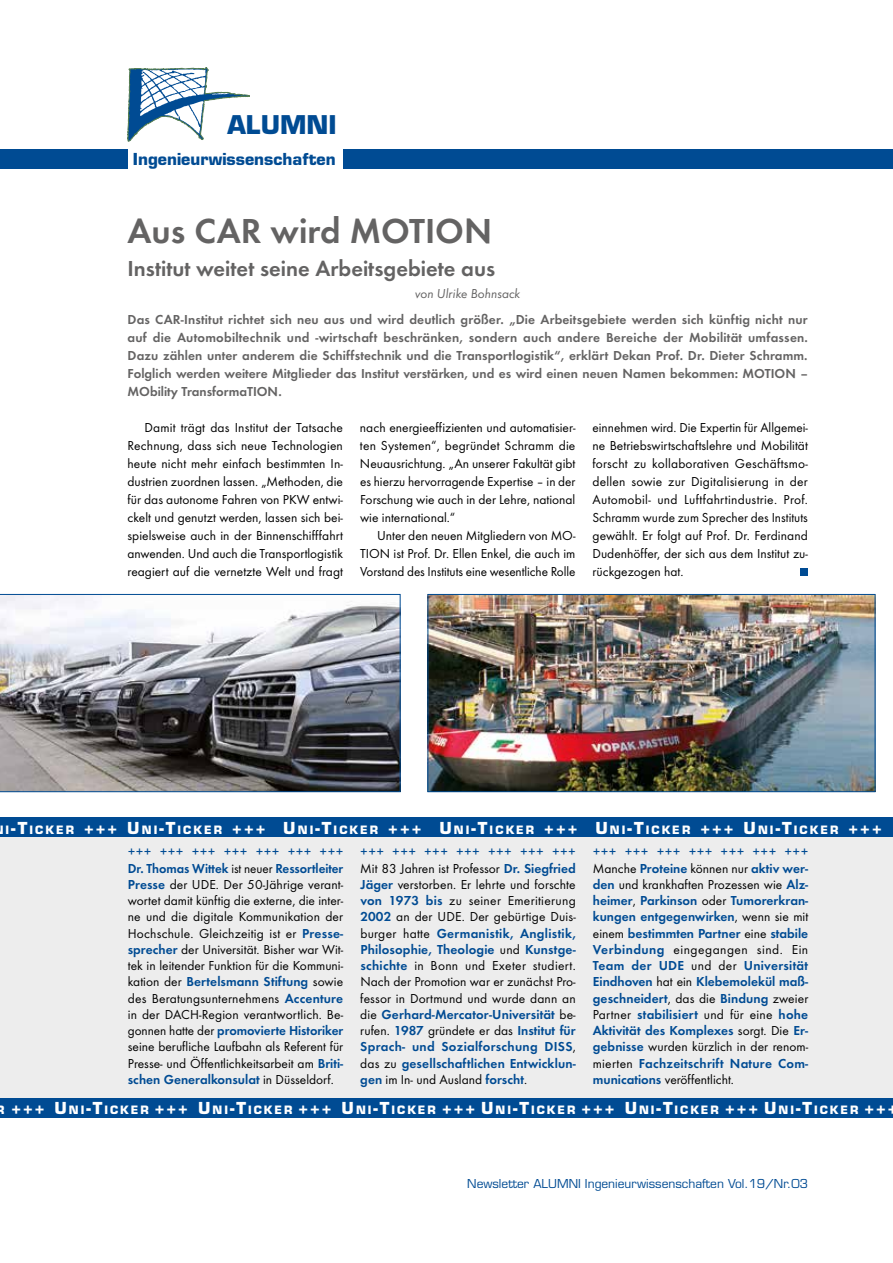
<style>
.page{position:relative;width:893px;height:1263px;background:#fff}
.page>*{position:absolute;margin:0;border:0;box-sizing:border-box;transform-origin:0 0}
.t1{font:36px "Futura T Dem";color:#646363}
.t2{font:700 25.2px "Eurostile";color:#004b93}
.t3{font:22.5px "Futura T Dem";color:#646363}
.t4{font:700 16.05px "Eurostile";color:#004b93}
.t5{font:13.5px/18px "Futura T Boo";color:#000;text-align:justify}
.t6{font:13.5px/16.2px "Futura T Dem";letter-spacing:.005em;color:#004b93}
.t7{font:13.5px/18px "Futura T Dem";color:#646363;text-align:justify}
.t8{font:13.5px "Futura T Boo";letter-spacing:.035em;color:#000}
.t9{font:13.5px "Futura T Boo Obl";color:#646363}
.t10{font:12px "Eurostile";color:#004b93}
.t11{font:700 11.25px "Eurostile";letter-spacing:.18em;color:#fff}
.s1{font-size:16.05px}
.s2{font-family:"Futura T Boo";color:#000}
.s3{font-family:"Futura T Dem";color:#004b93}
</style>
<div class="page">
<div style="left:343px;top:149px;width:550px;height:20px;background:#004b93"></div>
<div style="left:0;top:149px;width:128px;height:20px;background:#004b93"></div>
<svg style="left:128px;top:67px;width:122px;height:74px"></svg>
<div style="left:800px;top:568px;width:8px;height:8px;background:#004b93"></div>
<svg style="left:0;top:594px;width:400px;height:198px"></svg>
<img style="left:430px;top:596px;width:443px;height:194px">
<div style="left:428px;top:594px;width:447px;height:198px;border:1px solid #004b93"></div>
<div style="left:0;top:837px;width:893px;height:261px;background:#ededed"></div>
<div style="left:0;top:817px;width:655px;height:20px;background:#004b93"></div>
<div style="left:653px;top:817px;width:240px;height:20px;background:#004b93"></div>
<div style="left:0;top:1098px;width:648px;height:20px;background:#004b93"></div>
<div style="left:648px;top:1098px;width:245px;height:20px;background:#004b93"></div>
<h2 class="t2" style="left:227px;top:109px;width:111px">ALUMNI</h2>
<p class="t4" style="left:133px;top:149px;width:204px">Ingenieurwissenschaften</p>
<h1 class="t1" style="left:128px;top:210px;width:366px">Aus CAR wird MOTION</h1>
<h3 class="t3" style="left:128px;top:255px;width:369px">Institut weitet seine Arbeitsgebiete aus</h3>
<p class="t9" style="left:415px;top:286px;width:107px">von Ulrike Bohnsack</p>
<p class="t7" style="left:128px;top:310px;width:682px">Das CAR-Institut richtet sich neu aus und wird deutlich größer. „Die Arbeitsgebiete werden sich künftig nicht nur auf die Automobiltechnik und -wirtschaft beschränken, sondern auch andere Bereiche der Mobilität umfassen.<br>Dazu zählen unter anderem die Schiffstechnik und die Transportlogistik“, erklärt Dekan Prof. Dr. Dieter Schramm.<br>Folglich werden weitere Mitglieder das Institut verstärken, und es wird einen neuen Namen bekommen: MOTION – MObility TransformaTION.</p>
<p class="t5" style="left:127px;top:419px;width:217px;text-indent:17px">Damit trägt das Institut der Tatsache Rechnung, dass sich neue Technologien heute nicht mehr einfach bestimmten In&shy;dustrien zuordnen lassen. „Methoden, die für das autonome Fahren von PKW entwi&shy;ckelt und genutzt werden, lassen sich bei&shy;spielsweise auch in der Binnenschifffahrt anwenden. Und auch die Transportlogistik reagiert auf die vernetzte Welt und fragt</p>
<p class="t5" style="left:360px;top:419px;width:217px">nach energieeffizienten und automatisier&shy;ten Systemen“, begründet Schramm die Neuausrichtung. „An unserer Fakultät gibt es hierzu hervorragende Expertise – in der Forschung wie auch in der Lehre, national wie international.“</p>
<p class="t5" style="left:360px;top:527px;width:217px;text-indent:17px">Unter den neuen Mitgliedern von MO-TION ist Prof. Dr. Ellen Enkel, die auch im Vorstand des Instituts eine wesentliche Rolle</p>
<p class="t5" style="left:592px;top:419px;width:217px;text-align:left">einnehmen wird. Die Expertin für Allgemei&shy;ne Betriebswirtschaftslehre und Mobilität forscht zu kollaborativen Geschäftsmo&shy;dellen sowie zur Digitalisierung in der Automobil- und Luftfahrtindustrie. Prof.<br>Schramm wurde zum Sprecher des Instituts gewählt. Er folgt auf Prof. Dr. Ferdinand Dudenhöffer, der sich aus dem Institut zu&shy;rückgezogen hat.</p>
<p class="t11" style="left:6px;top:823px;width:878px">I<span class="s1">-T</span>ICKER <span class="s1">+++ U</span> NI<span class="s1">-T</span>ICKER <span class="s1">+++ U</span> NI<span class="s1">-T</span>ICKER <span class="s1">+++ U</span> NI<span class="s1">-T</span>ICKER <span class="s1">+++ U</span> NI<span class="s1">-T</span>ICKER <span class="s1">+++ U</span> NI<span class="s1">-T</span>ICKER <span class="s1">+++</span></p>
<p class="t6" style="left:128px;top:843px;width:217px">+++ +++ +++ +++ +++ +++ +++<br>Dr. Thomas Wittek <span class="s2">ist neuer</span> Ressortleiter</p>
<p class="t5" style="left:128px;top:876px;width:217px;line-height:16.2px"><span class="s3">Presse</span> der UDE. Der 50-Jährige verant&shy;wortet damit künftig die externe, die inter&shy;ne und die digitale Kommunikation der Hochschule. Gleichzeitig ist er <span class="s3">Presse&shy;sprecher</span> der Universität. Bisher war Wit&shy;tek in leitender Funktion für die Kommuni-</p>
<p class="t6" style="left:128px;top:974px;width:217px"><span class="s2">kation der</span> Bertelsmann Stiftung <span class="s2">sowie</span></p>
<p class="t5" style="left:128px;top:990px;width:217px;line-height:16.2px">des Beratungsunternehmens <span class="s3">Accenture </span>in der DACH-Region verantwortlich. Be-</p>
<p class="t6" style="left:128px;top:1022px;width:217px"><span class="s2">gonnen hatte der</span> promovierte Historiker</p>
<p class="t5" style="left:128px;top:1039px;width:217px;line-height:16.2px">seine berufliche Laufbahn als Referent für<br>Presse- und Öffentlichkeitsarbeit am <span class="s3">Briti-</span></p>
<p class="t6" style="left:128px;top:1071px;width:206px">schen Generalkonsulat <span class="s2">in Düsseldorf.</span></p>
<p class="t6" style="left:360px;top:843px;width:217px">+++ +++ +++ +++ +++ +++ +++</p>
<p class="t5" style="left:360px;top:860px;width:217px;line-height:16.2px">Mit 83 Jahren ist Professor <span class="s3">Dr. Siegfried Jäger</span> verstorben. Er lehrte und forschte <span class="s3">von 1973 bis</span> zu seiner Emeritierung <span class="s3">2002</span> an der UDE. Der gebürtige Duis-</p>
<p class="t6" style="left:360px;top:925px;width:217px"><span class="s2">burger hatte</span> Germanistik, Anglistik,<br>Philosophie, Theologie <span class="s2">und</span> Kunstge-</p>
<p class="t5" style="left:360px;top:958px;width:217px;line-height:16.2px;text-align:left"><span class="s3">schichte</span> in Bonn und Exeter studiert.<br>Nach der Promotion war er zunächst Pro&shy;fessor in Dortmund und wurde dann an</p>
<p class="t6" style="left:360px;top:1006px;width:217px"><span class="s2">die</span> Gerhard-Mercator-Universität <span class="s2">be-</span></p>
<p class="t5" style="left:360px;top:1022px;width:217px">rufen. <span class="s3">1987</span> gründete er das <span class="s3">Institut für</span></p>
<p class="t6" style="left:360px;top:1039px;width:217px">Sprach- und Sozialforschung DISS<span class="s2">, das zu</span> gesellschaftlichen Entwicklun-</p>
<p class="t5" style="left:360px;top:1071px;width:167px"><span class="s3">gen</span> im In- und Ausland <span class="s3">forscht</span>.</p>
<p class="t6" style="left:593px;top:843px;width:217px">+++ +++ +++ +++ +++ +++ +++<br><span class="s2">Manche</span> Proteine <span class="s2">können nur</span> aktiv wer-</p>
<p class="t5" style="left:593px;top:875px;width:217px"><span class="s3">den</span> und krankhaften Prozessen wie <span class="s3">Alz-</span></p>
<p class="t6" style="left:593px;top:892px;width:217px;text-align:justify">heimer<span class="s2">,</span> Parkinson <span class="s2">oder</span> Tumorerkran&shy;kungen entgegenwirken<span class="s2">, wenn sie mit einem</span> bestimmten Partner <span class="s2">eine</span> stabile</p>
<p class="t8" style="left:593px;top:942px;width:217px"><span class="s3">Verbindung</span> eingegangen sind. Ein</p>
<p class="t6" style="left:593px;top:957px;width:217px;text-align:justify">Team der UDE <span class="s2">und der</span> Universität Eindhoven <span class="s2">hat ein</span> Klebemolekül maß&shy;geschneidert<span class="s2">, das die</span> Bindung <span class="s2">zweier</span></p>
<p class="t5" style="left:593px;top:1005px;width:217px">Partner <span class="s3">stabilisiert</span> und für eine <span class="s3">hohe</span></p>
<p class="t6" style="left:593px;top:1022px;width:217px">Aktivität des Komplexes <span class="s2">sorgt. Die</span> Er-</p>
<p class="t5" style="left:593px;top:1038px;width:217px"><span class="s3">gebnisse</span> wurden kürzlich in der renom-</p>
<p class="t6" style="left:593px;top:1055px;width:217px"><span class="s2">mierten</span> Fachzeitschrift Nature Com-</p>
<p class="t5" style="left:593px;top:1071px;width:141px"><span class="s3">munications</span> veröffentlicht.</p>
<p class="t11" style="left:-3px;top:1103px;width:902px">R <span class="s1">+++ U</span> NI<span class="s1">-T</span>ICKER <span class="s1">+++ U</span> NI<span class="s1">-T</span>ICKER <span class="s1">+++ U</span> NI<span class="s1">-T</span>ICKER <span class="s1">+++ U</span> NI<span class="s1">-T</span>ICKER <span class="s1">+++ U</span> NI<span class="s1">-T</span>ICKER <span class="s1">+++ U</span> NI<span class="s1">-T</span>ICKER <span class="s1">+++</span></p>
<p class="t10" style="left:467px;top:1176px;width:342px">Newsletter ALUMNI Ingenieurwissenschaften Vol.19/Nr.03</p>
</div>
